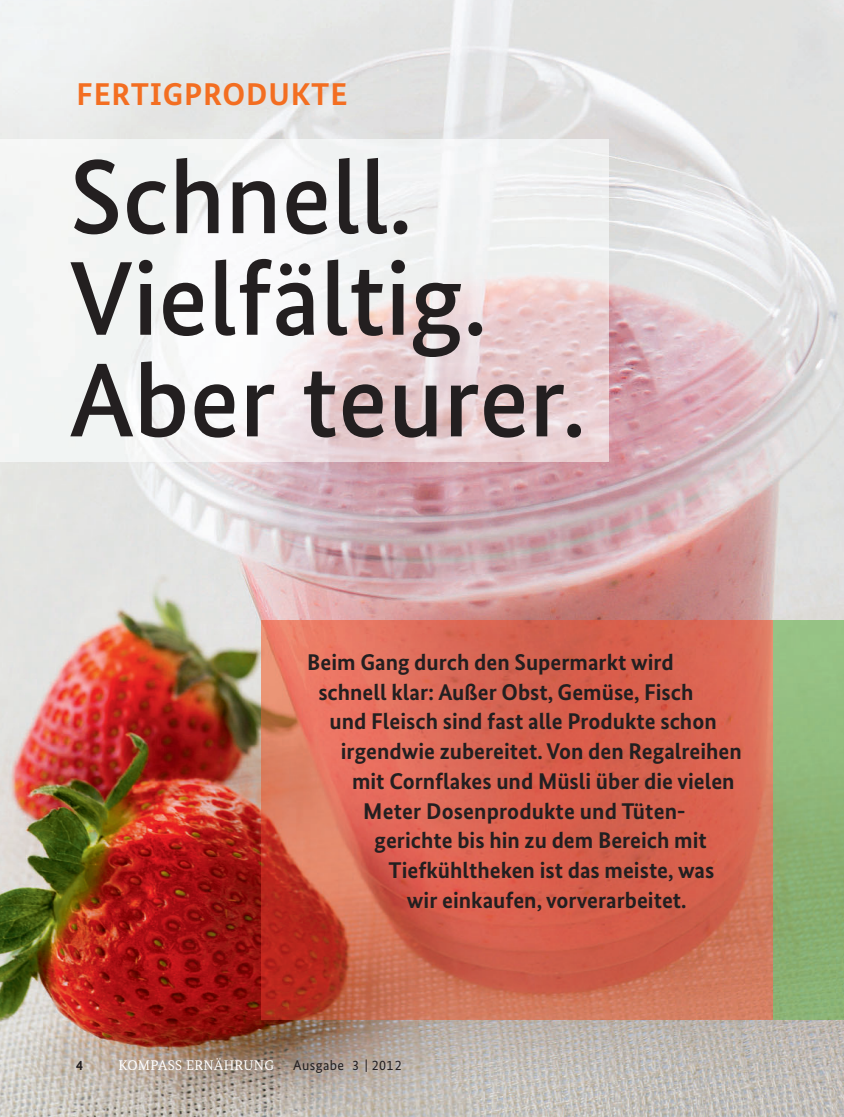
<style>
.page{position:relative;width:844px;height:1117px;background:#fff}
.page>*{position:absolute;margin:0;border:0;box-sizing:border-box;transform-origin:0 0}
.t1{font:500 105px/101.5px "Bundes Sans";color:#231f20}
.t2{font:700 31.5px "Bundes Sans";color:#f36e21}
.t3{font:700 22.75px "Bundes Sans";color:#231f20}
.t4{font:14px "Bundes Serif";letter-spacing:.055em;color:#fff}
.t5{font:14px "Bundes Sans";letter-spacing:.025em;color:#231f20}
.t6{font:700 14px "Bundes Sans";color:#231f20}
</style>
<div class="page">
<img style="left:0;top:0;width:843px;height:1116px">
<img style="left:0;top:139px;width:608px;height:322px">
<img style="left:261px;top:620px;width:582px;height:399px">
<p class="t2" style="left:77px;top:83px;width:272px">FERTIGPRODUKTE</p>
<h1 class="t1" style="left:69px;top:156px;width:518px">Schnell.<br>Vielfältig.<br>Aber teurer.</h1>
<p class="t3" style="left:307px;top:653px;width:368px">Beim Gang durch den Supermarkt wird</p>
<p class="t3" style="left:318px;top:683px;width:376px">schnell klar: Außer Obst, Gemüse, Fisch</p>
<p class="t3" style="left:329px;top:712px;width:388px">und Fleisch sind fast alle Produkte schon</p>
<p class="t3" style="left:341px;top:742px;width:402px">irgendwie zubereitet. Von den Regalreihen</p>
<p class="t3" style="left:352px;top:772px;width:384px">mit Cornflakes und Müsli über die vielen</p>
<p class="t3" style="left:363px;top:802px;width:324px">Meter Dosenprodukte und Tüten -</p>
<p class="t3" style="left:374px;top:831px;width:334px">gerichte bis hin zu dem Bereich mit</p>
<p class="t3" style="left:388px;top:861px;width:327px">Tiefkühltheken ist das meiste, was</p>
<p class="t3" style="left:407px;top:891px;width:281px">wir einkaufen, vorverarbeitet.</p>
<p class="t6" style="left:76px;top:1059px;width:8px">4</p>
<p class="t4" style="left:118px;top:1059px;width:157px">KOMPASS ERNÄHRUNG</p>
<p class="t5" style="left:293px;top:1059px;width:110px">Ausgabe 3 | 2012</p>
</div>
